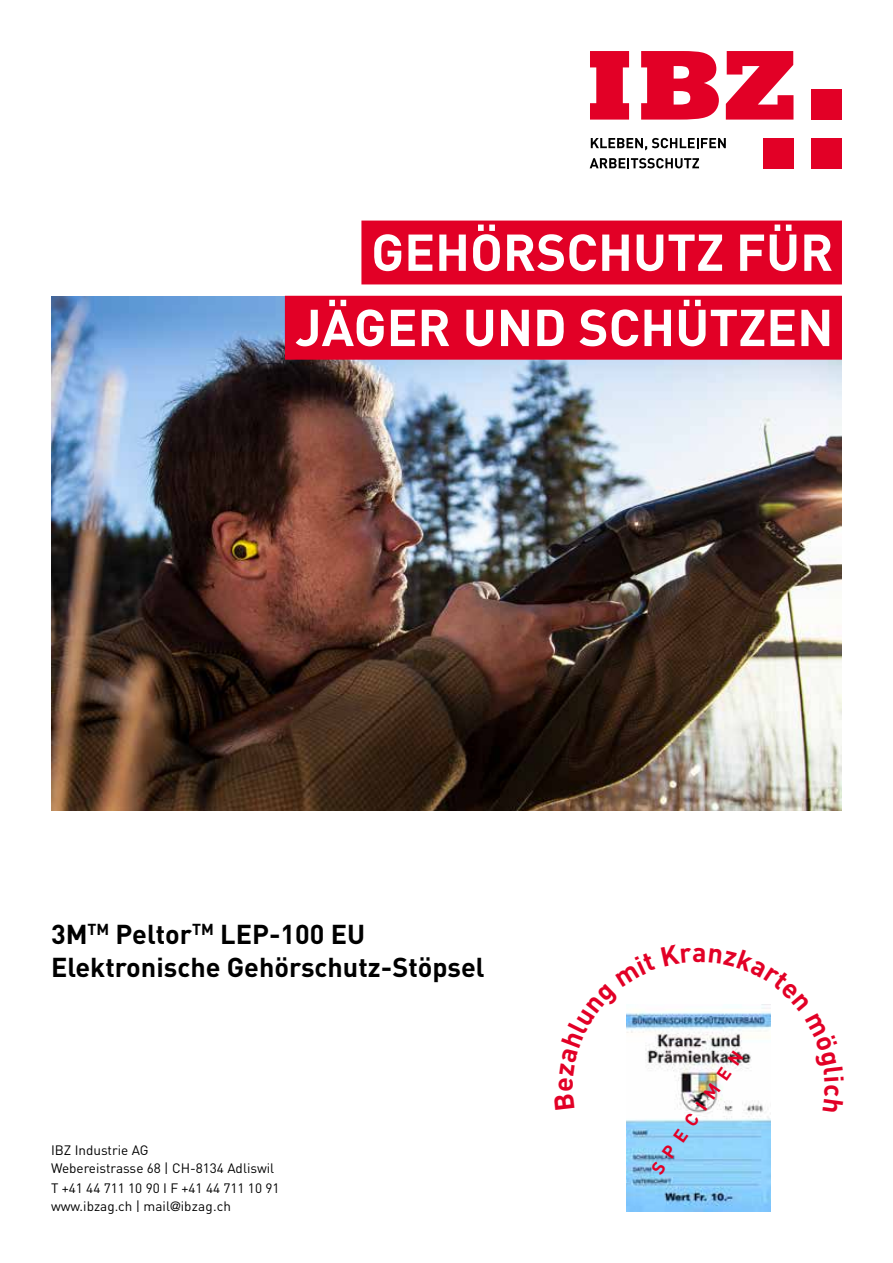
<style>
.page{position:relative;width:893px;height:1263px;background:#fff}
.page>*{position:absolute;margin:0;border:0;box-sizing:border-box;transform-origin:0 0}
.t1{font:700 51px "DIN";color:#fff}
.t2{font:700 27px/32.4px "DIN";color:#000}
.t3{font:700 18px "DIN";color:#e20026}
.t4{font:13.5px/18px "DIN";color:#000}
.s1{font-family:"Frutiger";font-weight:300}
</style>
<div class="page">
<img style="left:51px;top:297px;width:791px;height:514px">
<div style="left:812px;top:90px;width:30px;height:30px;background:#e20026"></div>
<div style="left:763px;top:138px;width:30px;height:30px;background:#e20026"></div>
<div style="left:812px;top:138px;width:30px;height:30px;background:#e20026"></div>
<svg style="left:590px;top:51px;width:39px;height:69px"></svg>
<svg style="left:641px;top:51px;width:78px;height:69px"></svg>
<svg style="left:726px;top:51px;width:67px;height:69px"></svg>
<svg style="left:591px;top:138px;width:135px;height:13px"></svg>
<svg style="left:590px;top:158px;width:109px;height:10px"></svg>
<div style="left:285px;top:296px;width:557px;height:64px;background:#e20026"></div>
<div style="left:361px;top:221px;width:481px;height:63px;background:#e20026"></div>
<img style="left:626px;top:1112px;width:144px;height:100px">
<img style="left:626px;top:1004px;width:145px;height:108px">
<h1 class="t1" style="left:371px;top:219px;width:164px">Gehörschutz</h1>
<h1 class="t1" style="left:736px;top:219px;width:99px">FÜR</h1>
<h1 class="t1" style="left:295px;top:294px;width:539px">JÄGER UND SCHÜTZEN</h1>
<h2 class="t2" style="left:51px;top:917px;width:435px">3M<sup>TM</sup> Peltor<sup>TM</sup> LEP-100 EU<br>Elektronische Gehörschutz-Stöpsel</h2>
<p class="t4" style="left:51px;top:1141px;width:225px">IBZ Industrie AG<br>Webereistrasse 68 | CH-8134 Adliswil</p>
<p class="t4" style="left:51px;top:1179px;width:230px">T +41 44 711 10 90 I F +41 44 711 10 91 www.ibzag.ch | mail<span class="s1">@</span>ibzag.ch</p>
<h3 class="t3" style="left:646px;top:1165px;width:148px;rotate:-55deg">S P E C I M E N</h3>
</div>
